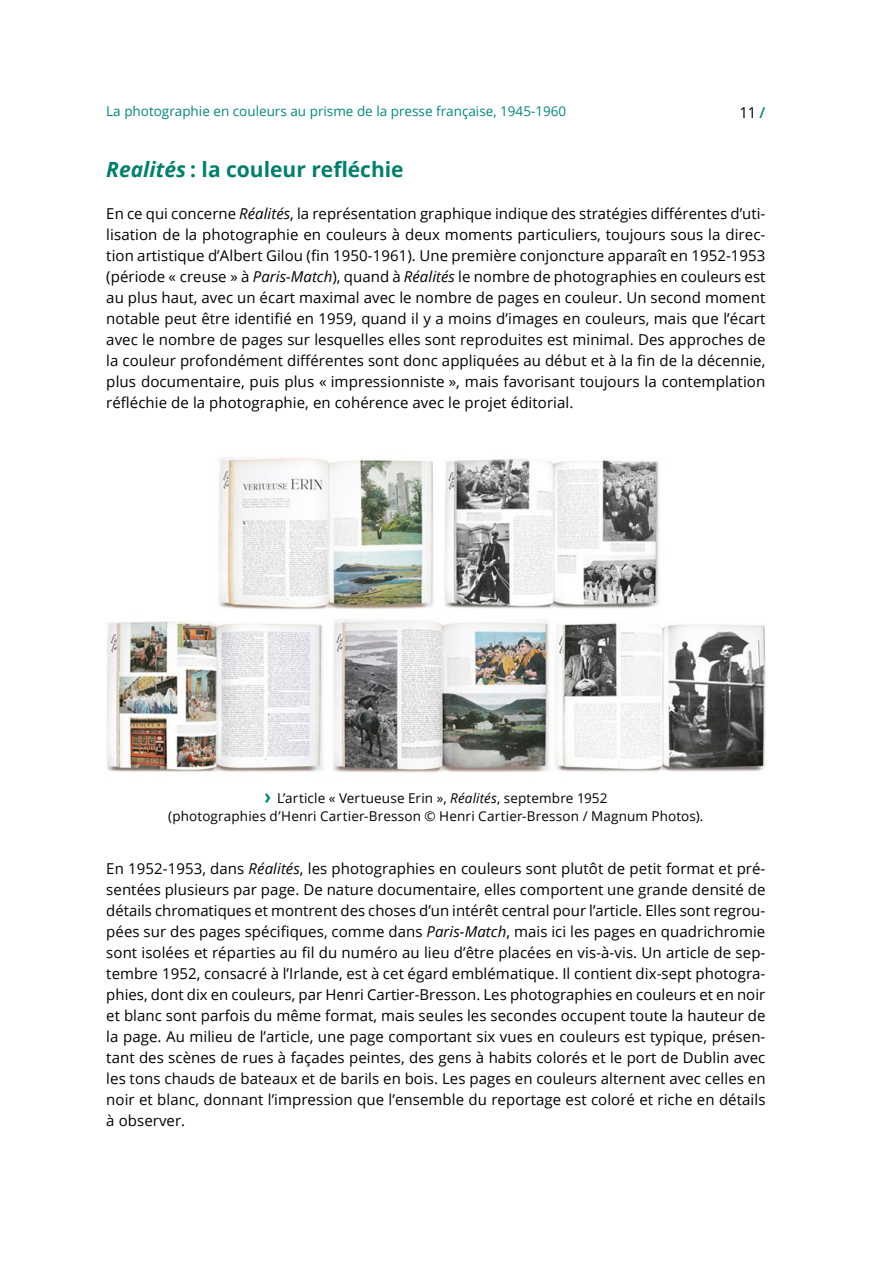
<style>
.page{position:relative;width:893px;height:1263px;background:#fff}
.page>*{position:absolute;margin:0;border:0;box-sizing:border-box;transform-origin:0 0}
.t1{font:700 21px "Open Sans";color:#00806d}
.t2{font:15px/21px "Open Sans";letter-spacing:.005em;color:#000;text-align:justify}
.t3{font:13.5px/18px "Open Sans";letter-spacing:.01em;color:#000;text-align:center}
.t4{font:13.5px "Open Sans";color:#00897a}
.s1{font-weight:600;color:#00897a}
.s2{font-style:italic}
.s3{font-weight:700;font-size:21.6px;color:#00897a}
</style>
<div class="page">
<img style="left:107px;top:457px;width:658px;height:316px">
<p class="t4" style="left:106px;top:102px;width:461px">La photographie en couleurs au prisme de la presse française, 1945-1960</p>
<p class="t2" style="left:739px;top:101px;width:28px">11<span class="s1">/</span></p>
<h1 class="t1" style="left:106px;top:154px;width:299px"><span class="s2">Realités</span> : la couleur refléchie</h1>
<p class="t2" style="left:106px;top:202px;width:661px">En ce qui concerne <span class="s2">Réalités</span>, la représentation graphique indique des stratégies différentes d’uti&shy;lisation de la photographie en couleurs à deux moments particuliers, toujours sous la direc&shy;tion artistique d’Albert Gilou (fin 1950-1961). Une première conjoncture apparaît en 1952-1953 (période « creuse » à <span class="s2">Paris-Match</span>), quand à <span class="s2">Réalités</span> le nombre de photographies en couleurs est au plus haut, avec un écart maximal avec le nombre de pages en couleur. Un second moment notable peut être identifié en 1959, quand il y a moins d’images en couleurs, mais que l’écart avec le nombre de pages sur lesquelles elles sont reproduites est minimal. Des approches de la couleur profondément différentes sont donc appliquées au début et à la fin de la décennie, plus documentaire, puis plus « impressionniste », mais favorisant toujours la contemplation réfléchie de la photographie, en cohérence avec le projet éditorial.</p>
<p class="t3" style="left:168px;top:789px;width:537px"><span class="s3">›</span> L’article « Vertueuse Erin », <span class="s2">Réalités</span>, septembre 1952<br>(photographies d’Henri Cartier-Bresson © Henri Cartier-Bresson / Magnum Photos).</p>
<p class="t2" style="left:106px;top:858px;width:661px">En 1952-1953, dans <span class="s2">Réalités</span>, les photographies en couleurs sont plutôt de petit format et pré&shy;sentées plusieurs par page. De nature documentaire, elles comportent une grande densité de détails chromatiques et montrent des choses d’un intérêt central pour l’article. Elles sont regrou&shy;pées sur des pages spécifiques, comme dans <span class="s2">Paris-Match</span>, mais ici les pages en quadrichromie sont isolées et réparties au fil du numéro au lieu d’être placées en vis-à-vis. Un article de sep&shy;tembre 1952, consacré à l’Irlande, est à cet égard emblématique. Il contient dix-sept photogra&shy;phies, dont dix en couleurs, par Henri Cartier-Bresson. Les photographies en couleurs et en noir et blanc sont parfois du même format, mais seules les secondes occupent toute la hauteur de la page. Au milieu de l’article, une page comportant six vues en couleurs est typique, présen&shy;tant des scènes de rues à façades peintes, des gens à habits colorés et le port de Dublin avec les tons chauds de bateaux et de barils en bois. Les pages en couleurs alternent avec celles en noir et blanc, donnant l’impression que l’ensemble du reportage est coloré et riche en détails à observer.</p>
</div>
